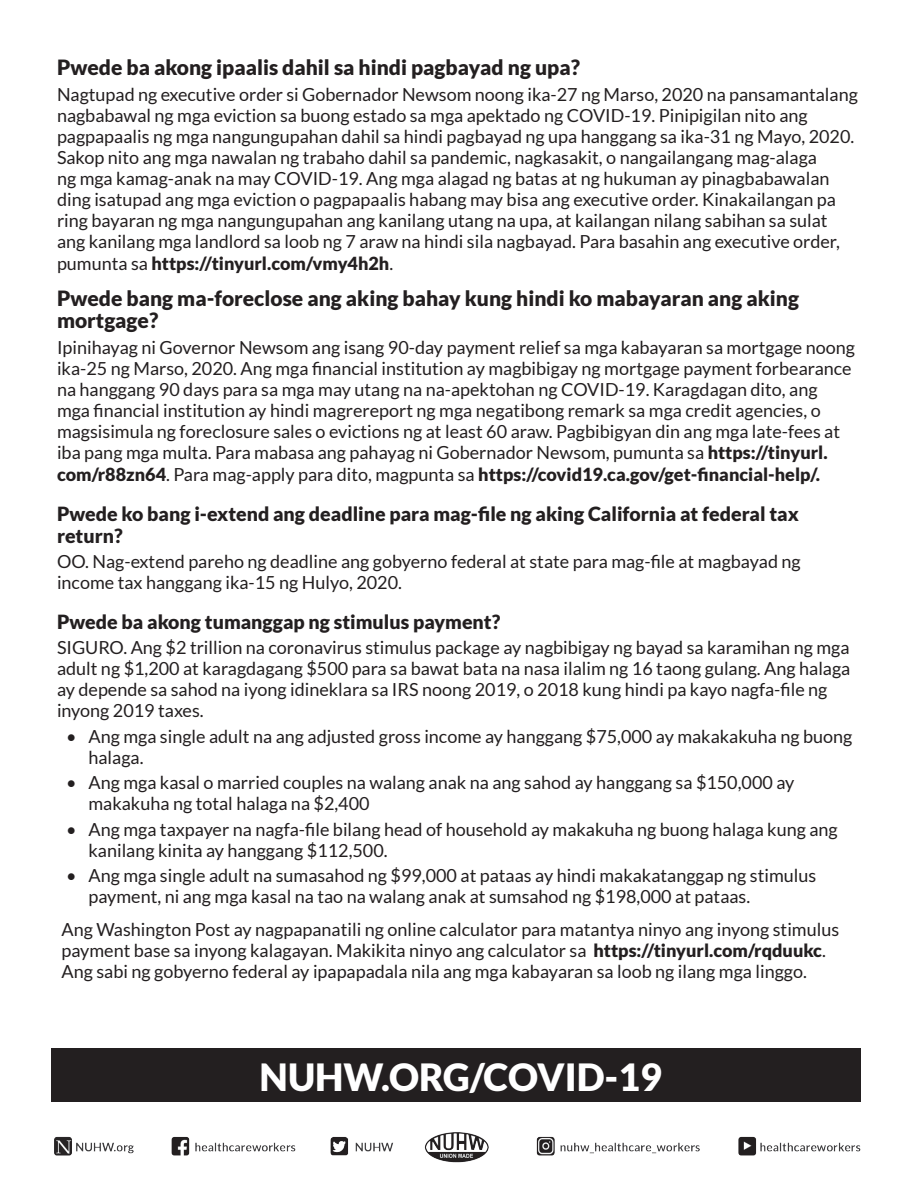
<style>
.page{position:relative;width:918px;height:1188px;background:#fff}
.page>*{position:absolute;margin:0;border:0;box-sizing:border-box;transform-origin:0 0}
.t1{font:900 37.5px "Lato";color:#fff}
.t2{font:900 21px/21.8px "Lato";color:#231f20}
.t3{font:900 19.5px/21.8px "Lato";color:#231f20}
.t4{font:18px/21px "Lato";color:#231f20}
.s1{font-weight:900}
</style>
<div class="page">
<img style="left:54px;top:1132px;width:807px;height:31px">
<div style="left:51px;top:1048px;width:810px;height:54px;background:#231f20"></div>
<p class="t2" style="left:57px;top:56px;width:524px">Pwede ba akong ipaalis dahil sa hindi pagbayad ng upa?</p>
<p class="t4" style="left:57px;top:84px;width:802px">Nagtupad ng executive order si Gobernador Newsom noong ika-27 ng Marso, 2020 na pansamantalang nagbabawal ng mga eviction sa buong estado sa mga apektado ng COVID-19. Pinipigilan nito ang pagpapaalis ng mga nangungupahan dahil sa hindi pagbayad ng upa hanggang sa ika-31 ng Mayo, 2020.<br>Sakop nito ang mga nawalan ng trabaho dahil sa pandemic, nagkasakit, o nangailangang mag-alaga<br>ng mga kamag-anak na may COVID-19. Ang mga alagad ng batas at ng hukuman ay pinagbabawalan ding isatupad ang mga eviction o pagpapaalis habang may bisa ang executive order. Kinakailangan pa ring bayaran ng mga nangungupahan ang kanilang utang na upa, at kailangan nilang sabihan sa sulat ang kanilang mga landlord sa loob ng 7 araw na hindi sila nagbayad. Para basahin ang executive order, pumunta sa <span class="s1">https://tinyurl.com/vmy4h2h</span>.</p>
<p class="t2" style="left:57px;top:287px;width:744px">Pwede bang ma-foreclose ang aking bahay kung hindi ko mabayaran ang aking mortgage?</p>
<p class="t4" style="left:57px;top:336px;width:800px">Ipinihayag ni Governor Newsom ang isang 90-day payment relief sa mga kabayaran sa mortgage noong ika-25 ng Marso, 2020. Ang mga financial institution ay magbibigay ng mortgage payment forbearance na hanggang 90 days para sa mga may utang na na-apektohan ng COVID-19. Karagdagan dito, ang mga financial institution ay hindi magrereport ng mga negatibong remark sa mga credit agencies, o magsisimula ng foreclosure sales o evictions ng at least 60 araw. Pagbibigyan din ang mga late-fees at iba pang mga multa. Para mabasa ang pahayag ni Gobernador Newsom, pumunta sa <span class="s1">https://tinyurl. com/r88zn64</span>. Para mag-apply para dito, magpunta sa <span class="s1">https://covid19.ca.gov/get-financial-help/.</span></p>
<p class="t3" style="left:57px;top:502px;width:743px">Pwede ko bang i-extend ang deadline para mag-file ng aking California at federal tax return?</p>
<p class="t4" style="left:57px;top:551px;width:745px">OO. Nag-extend pareho ng deadline ang gobyerno federal at state para mag-file at magbayad ng income tax hanggang ika-15 ng Hulyo, 2020.</p>
<p class="t3" style="left:57px;top:610px;width:445px">Pwede ba akong tumanggap ng stimulus payment?</p>
<p class="t4" style="left:57px;top:637px;width:795px">SIGURO. Ang $2 trillion na coronavirus stimulus package ay nagbibigay ng bayad sa karamihan ng mga adult ng $1,200 at karagdagang $500 para sa bawat bata na nasa ilalim ng 16 taong gulang. Ang halaga ay depende sa sahod na iyong idineklara sa IRS noong 2019, o 2018 kung hindi pa kayo nagfa-file ng inyong 2019 taxes.</p>
<p class="t4" style="left:88px;top:726px;width:765px;text-indent:-22px">• Ang mga single adult na ang adjusted gross income ay hanggang $75,000 ay makakakuha ng buong halaga.</p>
<p class="t4" style="left:88px;top:772px;width:707px;text-indent:-22px">• Ang mga kasal o married couples na walang anak na ang sahod ay hanggang sa $150,000 ay makakuha ng total halaga na $2,400</p>
<p class="t4" style="left:88px;top:819px;width:751px;text-indent:-22px">• Ang mga taxpayer na nagfa-file bilang head of household ay makakuha ng buong halaga kung ang kanilang kinita ay hanggang $112,500.</p>
<p class="t4" style="left:88px;top:865px;width:729px;text-indent:-22px">• Ang mga single adult na sumasahod ng $99,000 at pataas ay hindi makakatanggap ng stimulus payment, ni ang mga kasal na tao na walang anak at sumsahod ng $198,000 at pataas.</p>
<p class="t4" style="left:62px;top:919px;width:779px">Ang Washington Post ay nagpapanatili ng online calculator para matantya ninyo ang inyong stimulus payment base sa inyong kalagayan. Makikita ninyo ang calculator sa <span class="s1">https://tinyurl.com/rqduukc</span>.<br>Ang sabi ng gobyerno federal ay ipapapadala nila ang mga kabayaran sa loob ng ilang mga linggo.</p>
<p class="t1" style="left:260px;top:1055px;width:404px">NUHW.ORG/COVID-19</p>
</div>
